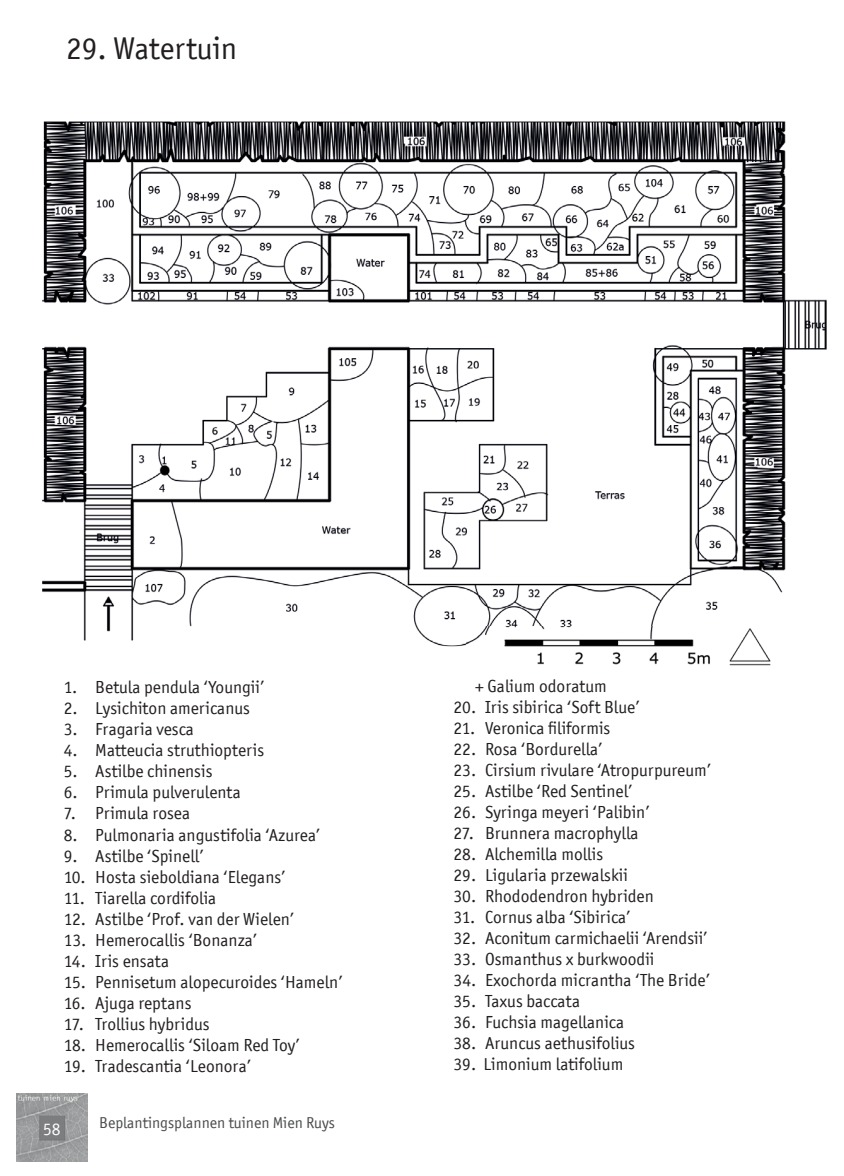
<style>
.page{position:relative;width:844px;height:1176px;background:#fff}
.page>*{position:absolute;margin:0;border:0;box-sizing:border-box;transform-origin:0 0}
.t1{font:31.5px "Officina San ITC";color:#231f20}
.t2{font:17.5px "Officina San ITC";color:#231f20}
.t3{font:17.5px "Officina San ITC";color:#fff}
.t4{font:15.75px "Officina San ITC";color:#4b4c4d}
</style>
<div class="page">
<img style="left:16px;top:1093px;width:71px;height:68px">
<img style="left:42px;top:122px;width:784px;height:524px">
<div style="left:729px;top:603px;width:68px;height:72px;background:#fff"></div>
<img style="left:466px;top:626px;width:252px;height:39px">
<div style="left:63px;top:310px;width:59px;height:36px;background:#fff"></div>
<div style="left:713px;top:311px;width:58px;height:35px;background:#fff"></div>
<img style="left:718px;top:614px;width:11px;height:32px">
<img style="left:729px;top:628px;width:42px;height:38px">
<h1 class="t1" style="left:66px;top:30px;width:172px">29. Watertuin</h1>
<p class="t2" style="left:64px;top:677px;width:202px">1. Betula pendula ‘Youngii’</p>
<p class="t2" style="left:64px;top:698px;width:188px">2. Lysichiton americanus</p>
<p class="t2" style="left:64px;top:719px;width:132px">3. Fragaria vesca</p>
<p class="t2" style="left:64px;top:740px;width:202px">4. Matteucia struthiopteris</p>
<p class="t2" style="left:64px;top:761px;width:150px">5. Astilbe chinensis</p>
<p class="t2" style="left:64px;top:782px;width:179px">6. Primula pulverulenta</p>
<p class="t2" style="left:64px;top:803px;width:128px">7. Primula rosea</p>
<p class="t2" style="left:64px;top:824px;width:258px">8. Pulmonaria angustifolia ‘Azurea’</p>
<p class="t2" style="left:64px;top:845px;width:141px">9. Astilbe ‘Spinell’</p>
<p class="t2" style="left:64px;top:866px;width:223px">10. Hosta sieboldiana ‘Elegans’</p>
<p class="t2" style="left:64px;top:887px;width:154px">11. Tiarella cordifolia</p>
<p class="t2" style="left:64px;top:908px;width:232px">12. Astilbe ‘Prof. van der Wielen’</p>
<p class="t2" style="left:64px;top:929px;width:195px">13. Hemerocallis ‘Bonanza’</p>
<p class="t2" style="left:64px;top:950px;width:107px">14. Iris ensata</p>
<p class="t2" style="left:64px;top:971px;width:280px">15. Pennisetum alopecuroides ‘Hameln’</p>
<p class="t2" style="left:64px;top:992px;width:129px">16. Ajuga reptans</p>
<p class="t2" style="left:64px;top:1013px;width:147px">17. Trollius hybridus</p>
<p class="t2" style="left:64px;top:1034px;width:237px">18. Hemerocallis ‘Siloam Red Toy’</p>
<p class="t2" style="left:64px;top:1055px;width:189px">19. Tradescantia ‘Leonora’</p>
<p class="t3" style="left:43px;top:1119px;width:19px">58</p>
<p class="t4" style="left:99px;top:1113px;width:237px">Beplantingsplannen tuinen Mien Ruys</p>
<p class="t2" style="left:475px;top:676px;width:133px">+ Galium odoratum</p>
<p class="t2" style="left:453px;top:697px;width:188px">20. Iris sibirica ‘Soft Blue’</p>
<p class="t2" style="left:453px;top:718px;width:158px">21. Veronica filiformis</p>
<p class="t2" style="left:453px;top:739px;width:150px">22. Rosa ‘Bordurella’</p>
<p class="t2" style="left:453px;top:760px;width:259px">23. Cirsium rivulare ‘Atropurpureum’</p>
<p class="t2" style="left:453px;top:781px;width:180px">25. Astilbe ‘Red Sentinel’</p>
<p class="t2" style="left:453px;top:802px;width:197px">26. Syringa meyeri ‘Palibin’</p>
<p class="t2" style="left:453px;top:823px;width:187px">27. Brunnera macrophylla</p>
<p class="t2" style="left:453px;top:844px;width:151px">28. Alchemilla mollis</p>
<p class="t2" style="left:453px;top:865px;width:176px">29. Ligularia przewalskii</p>
<p class="t2" style="left:453px;top:886px;width:202px">30. Rhododendron hybriden</p>
<p class="t2" style="left:453px;top:907px;width:178px">31. Cornus alba ‘Sibirica’</p>
<p class="t2" style="left:453px;top:928px;width:255px">32. Aconitum carmichaelii ‘Arendsii’</p>
<p class="t2" style="left:453px;top:949px;width:202px">33. Osmanthus x burkwoodii</p>
<p class="t2" style="left:453px;top:970px;width:258px">34. Exochorda micrantha ‘The Bride’</p>
<p class="t2" style="left:453px;top:991px;width:128px">35. Taxus baccata</p>
<p class="t2" style="left:453px;top:1012px;width:172px">36. Fuchsia magellanica</p>
<p class="t2" style="left:453px;top:1033px;width:183px">38. Aruncus aethusifolius</p>
<p class="t2" style="left:453px;top:1054px;width:171px">39. Limonium latifolium</p>
</div>
